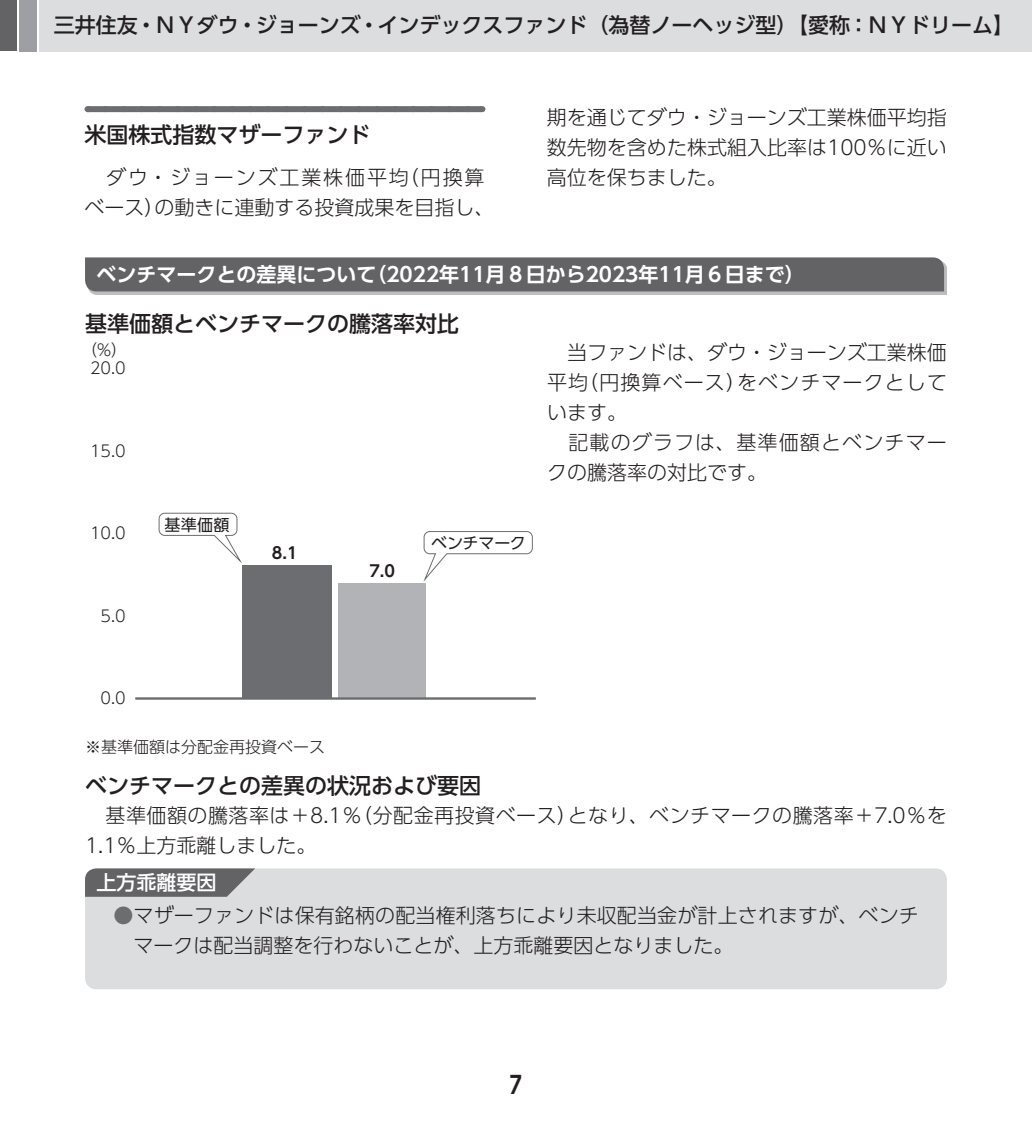
<style>
.page{position:relative;width:1032px;height:1134px;background:#fff}
.page>*{position:absolute;margin:0;border:0;box-sizing:border-box;transform-origin:0 0}
.t1{font:700 24px "UD Shin Go Pro De";color:#231f20}
.t2{font:500 22px "UD Shin Go Pro";color:#231f20}
.t3{font:500 21px "UD Shin Go Pro";color:#231f20}
.t4{font:300 20px/30px "UD Shin Go Pro";color:#231f20}
.t5{font:300 20px/30px "UD Shin Go Pro";letter-spacing:.055em;color:#231f20}
.t6{font:300 20px/30px "UD Shin Go Pro";letter-spacing:.025em;color:#231f20}
.t7{font:700 20px "UD Shin Go Pro De";color:#fff}
.t8{font:500 20px "UD Shin Go Pro";color:#fff}
.t9{font:300 16px "UD Shin Go Pro";color:#231f20}
.t10{font:16px "UD Shin Go Pro";letter-spacing:-.005em;color:#231f20}
.t11{font:700 16px "UD Shin Go Pro De";color:#231f20}
.s1{color:#6c6d70}
</style>
<div class="page">
<div style="left:0;top:0;width:17px;height:51px;background:#636366"></div>
<div style="left:20px;top:0;width:17px;height:51px;background:#9d9fa2"></div>
<div style="left:40px;top:0;width:992px;height:51px;background:#dcdddf"></div>
<div style="left:88px;top:260px;width:859px;height:34px;background:linear-gradient(to right,#bcbdc0,#bcbdc0)"></div>
<div style="left:85px;top:257px;width:859px;height:34px;background:#636366"></div>
<div style="left:242px;top:565px;width:90px;height:133px;background:#6c6d70"></div>
<div style="left:338px;top:583px;width:87px;height:115px;background:#b2b3b7"></div>
<hr style="left:135px;top:697px;width:401px;height:3px;background:#6c6d70">
<svg style="left:423px;top:531px;width:110px;height:54px"></svg>
<svg style="left:158px;top:512px;width:84px;height:52px"></svg>
<div style="left:85px;top:897px;width:862px;height:64px;background:#dcdddf"></div>
<svg style="left:85px;top:868px;width:862px;height:29px"></svg>
<div style="left:85px;top:961px;width:862px;height:28px;background:#dcdddf"></div>
<div style="left:87px;top:106px;width:394px;height:6px;background:#6c6d70"></div>
<svg style="left:107px;top:106px;width:365px;height:1px"></svg>
<p class="t3" style="left:54px;top:8px;width:962px">三井住友・ＮＹダウ・ジョーンズ・インデックスファンド（為替ノーヘッジ型）【愛称：ＮＹドリーム】</p>
<p class="t2" style="left:84px;top:117px;width:287px">米国株式指数マザーファンド</p>
<p class="t4" style="left:84px;top:162px;width:411px">　ダウ・ジョーンズ工業株価平均（円換算ベース）の動きに連動する投資成果を目指し、</p>
<p class="t4" style="left:547px;top:102px;width:401px;text-align:justify">期を通じてダウ・ジョーンズ工業株価平均指数先物を含めた株式組入比率は100％に近い高位を保ちました。</p>
<p class="t7" style="left:96px;top:258px;width:710px">ベンチマークとの差異について（2022年11月８日から2023年11月６日まで）</p>
<p class="t2" style="left:85px;top:306px;width:375px">基準価額とベンチマークの騰落率対比</p>
<p class="t9" style="left:81px;top:337px;width:48px">（％）</p>
<p class="t5" style="left:547px;top:336px;width:401px">　当ファンドは、ダウ・ジョーンズ工業株価平均（円換算ベース）をベンチマークとしています。<br>　記載のグラフは、基準価額とベンチマークの騰落率の対比です。</p>
<p class="t9" style="left:90px;top:355px;width:37px">20.0</p>
<p class="t9" style="left:90px;top:438px;width:37px">15.0</p>
<p class="t9" style="left:90px;top:520px;width:37px">10.0</p>
<p class="t9" style="left:101px;top:603px;width:27px">5.0</p>
<p class="t9" style="left:101px;top:685px;width:27px">0.0</p>
<p class="t10" style="left:164px;top:512px;width:66px">基準価額</p>
<p class="t11" style="left:272px;top:540px;width:27px">8.1</p>
<p class="t9" style="left:85px;top:734px;width:241px">※基準価額は分配金再投資ベース</p>
<p class="t11" style="left:369px;top:558px;width:27px">7.0</p>
<p class="t10" style="left:431px;top:530px;width:96px">ベンチマーク</p>
<p class="t2" style="left:85px;top:767px;width:397px">ベンチマークとの差異の状況および要因</p>
<p class="t6" style="left:85px;top:800px;width:863px">　基準価額の騰落率は＋8.1％（分配金再投資ベース）となり、ベンチマークの騰落率＋7.0％を<br>1.1％上方乖離しました。</p>
<p class="t8" style="left:96px;top:866px;width:121px">上方乖離要因</p>
<p class="t4" style="left:133px;top:899px;width:787px;text-indent:-20px"><span class="s1">●</span>マザーファンドは保有銘柄の配当権利落ちにより未収配当金が計上されますが、ベンチマークは配当調整を行わないことが、上方乖離要因となりました。</p>
<p class="t1" style="left:510px;top:1065px;width:14px">7</p>
</div>
